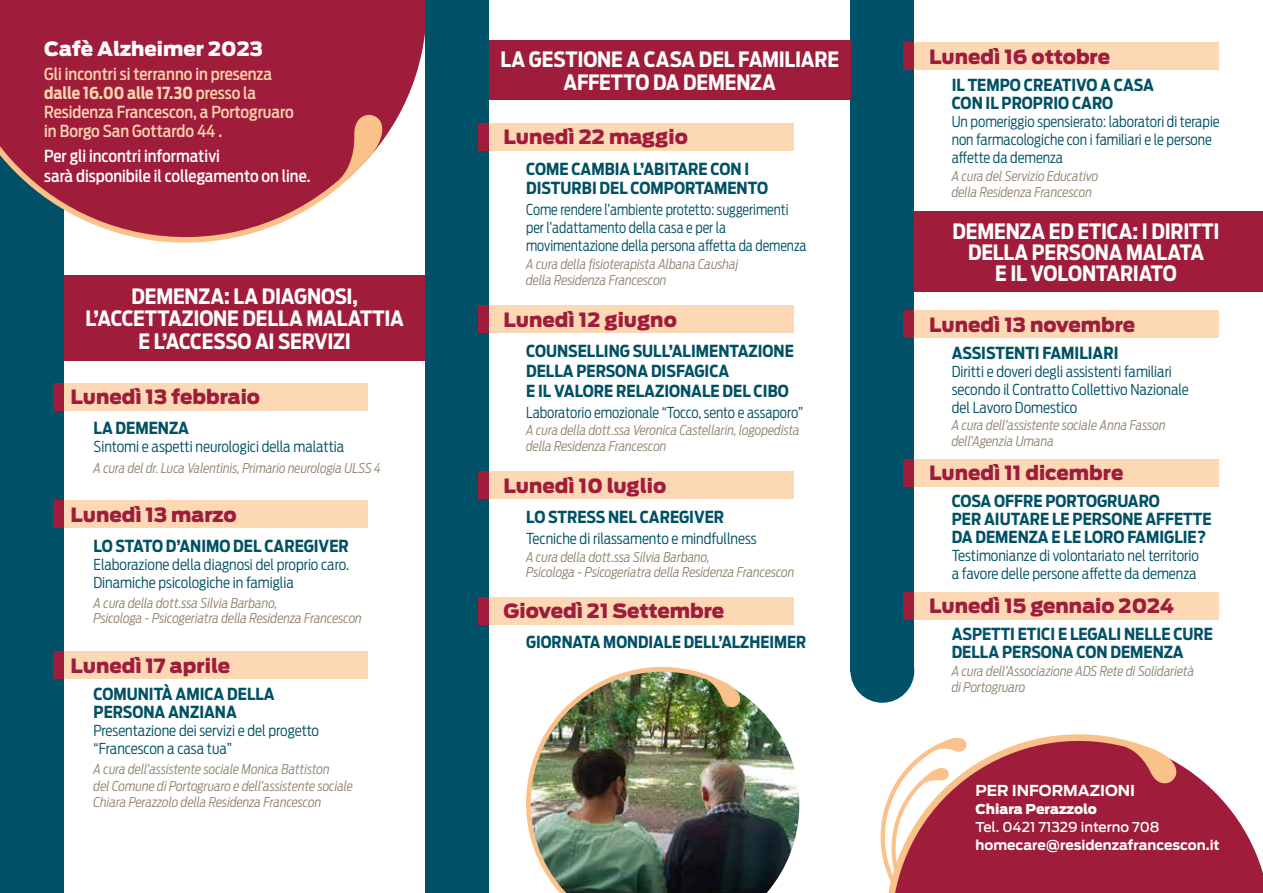
<style>
.page{position:relative;width:1263px;height:893px;background:#fff}
.page>*{position:absolute;margin:0;border:0;box-sizing:border-box;transform-origin:0 0}
.t1{font:700 21px/22.5px "Ford Antenna Cond";letter-spacing:-.01em;color:#fff;text-align:center}
.t2{font:900 19.5px "Ford Antenna";color:#9f1d3b}
.t3{font:900 19.5px "Ford Antenna";color:#fff}
.t4{font:700 16.5px/18px "Ford Antenna Cond";color:#005164}
.t5{font:500 16.5px/19px "Ford Antenna Cond";color:#fcd4ae}
.t6{font:500 16.5px/19.5px "Ford Antenna Cond";color:#fff}
.t7{font:700 16.5px/18px "Ford Antenna Cond";color:#005167}
.t8{font:300 15px/18px "Ford Antenna Cond";color:#005164}
.t9{font:300 15px/18px "Ford Antenna Cond";color:#005164;scale:.94 1}
.t10{font:300 15px "Ford Antenna Cond";color:#005164;scale:.96 1}
.t11{font:700 15px "Ford Antenna";color:#fff}
.t12{font:italic 300 13.5px/16.2px "Ford Antenna Cond";color:#928572}
.t13{font:700 13.5px "Ford Antenna";color:#fff}
.t14{font:500 13.5px "Ford Antenna";color:#fff}
.t15{font:900 13.5px "Ford Antenna";color:#fff}
.s1{font-weight:700}
</style>
<div class="page">
<div style="left:64px;top:383px;width:304px;height:27px;background:#fcd8b4"></div>
<div style="left:850px;top:0;width:64px;height:671px;background:#005167"></div>
<div style="left:64px;top:276px;width:361px;height:85px;background:#9f1d3b"></div>
<div style="left:489px;top:40px;width:361px;height:60px;background:#9f1d3b"></div>
<div style="left:914px;top:211px;width:349px;height:81px;background:#9f1d3b"></div>
<div style="left:850px;top:639px;width:64px;height:64px;background:#005167;border-radius:50%"></div>
<svg style="left:1191px;top:772px;width:72px;height:121px;fill:#9f1d3b"></svg>
<svg style="left:880px;top:734px;width:311px;height:159px;fill:#9f1d3b"></svg>
<div style="left:0;top:0;width:64px;height:893px;background:#005167"></div>
<div style="left:0;top:0;width:425px;height:139px;background:#9f1d3b"></div>
<div style="left:425px;top:0;width:64px;height:893px;background:#005167"></div>
<svg style="left:0;top:57px;width:384px;height:186px;fill:#9f1d3b"></svg>
<img style="left:741px;top:693px;width:58px;height:200px">
<img style="left:526px;top:667px;width:215px;height:226px">
<div style="left:53px;top:383px;width:11px;height:27px;background:#9f1d3b"></div>
<div style="left:64px;top:500px;width:304px;height:28px;background:#fcd8b4"></div>
<div style="left:53px;top:500px;width:11px;height:28px;background:#9f1d3b"></div>
<div style="left:64px;top:651px;width:304px;height:28px;background:#fcd8b4"></div>
<div style="left:53px;top:651px;width:11px;height:28px;background:#9f1d3b"></div>
<div style="left:489px;top:123px;width:304px;height:28px;background:#fcd8b4"></div>
<div style="left:478px;top:123px;width:11px;height:28px;background:#9f1d3b"></div>
<div style="left:489px;top:306px;width:304px;height:27px;background:#fcd8b4"></div>
<div style="left:478px;top:306px;width:11px;height:27px;background:#9f1d3b"></div>
<div style="left:489px;top:472px;width:304px;height:27px;background:#fcd8b4"></div>
<div style="left:478px;top:472px;width:11px;height:27px;background:#9f1d3b"></div>
<div style="left:489px;top:597px;width:304px;height:28px;background:#fcd8b4"></div>
<div style="left:478px;top:597px;width:11px;height:28px;background:#9f1d3b"></div>
<div style="left:914px;top:43px;width:304px;height:27px;background:#fcd8b4"></div>
<div style="left:904px;top:43px;width:10px;height:27px;background:#9f1d3b"></div>
<div style="left:914px;top:310px;width:304px;height:28px;background:#fcd8b4"></div>
<div style="left:904px;top:310px;width:10px;height:28px;background:#9f1d3b"></div>
<div style="left:914px;top:459px;width:304px;height:27px;background:#fcd8b4"></div>
<div style="left:904px;top:459px;width:10px;height:27px;background:#9f1d3b"></div>
<div style="left:914px;top:592px;width:304px;height:28px;background:#fcd8b4"></div>
<div style="left:904px;top:592px;width:10px;height:28px;background:#9f1d3b"></div>
<h2 class="t3" style="left:44px;top:31px;width:220px">Cafè Alzheimer 2023</h2>
<p class="t5" style="left:44px;top:62px;width:251px">Gli incontri si terranno in presenza <span class="s1">dalle 16.00 alle 17.30</span> presso la<br>Residenza Francescon, a Portogruaro in Borgo San Gottardo 44 .</p>
<p class="t6" style="left:44px;top:144px;width:268px">Per gli incontri informativi<br>sarà disponibile il collegamento on line.</p>
<h1 class="t1" style="left:86px;top:282px;width:320px">DEMENZA: LA DIAGNOSI,<br>L’ACCETTAZIONE DELLA MALATTIA<br>E L’ACCESSO AI SERVIZI</h1>
<h2 class="t2" style="left:70px;top:378px;width:191px">Lunedì 13 febbraio</h2>
<p class="t4" style="left:94px;top:417px;width:97px">LA DEMENZA</p>
<p class="t8" style="left:94px;top:435px;width:252px">Sintomi e aspetti neurologici della malattia</p>
<p class="t12" style="left:94px;top:458px;width:289px">A cura del dr. Luca Valentinis, Primario neurologia ULSS 4</p>
<h2 class="t2" style="left:70px;top:496px;width:168px">Lunedì 13 marzo</h2>
<p class="t4" style="left:94px;top:535px;width:257px">LO STATO D’ANIMO DEL CAREGIVER</p>
<p class="t8" style="left:94px;top:553px;width:257px">Elaborazione della diagnosi del proprio caro.<br>Dinamiche psicologiche in famiglia</p>
<p class="t12" style="left:94px;top:594px;width:270px;line-height:15px">A cura della dott.ssa Silvia Barbano,<br>Psicologa - Psicogeriatra della Residenza Francescon</p>
<h2 class="t2" style="left:70px;top:647px;width:161px">Lunedì 17 aprile</h2>
<p class="t4" style="left:94px;top:683px;width:183px">COMUNITÀ AMICA DELLA<br>PERSONA ANZIANA</p>
<p class="t8" style="left:94px;top:719px;width:227px">Presentazione dei servizi e del progetto “Francescon a casa tua”</p>
<p class="t12" style="left:94px;top:760px;width:261px">A cura dell’assistente sociale Monica Battiston<br>del Comune di Portogruaro e dell’assistente sociale<br>Chiara Perazzolo della Residenza Francescon</p>
<h1 class="t1" style="left:500px;top:46px;width:340px">LA GESTIONE A CASA DEL FAMILIARE<br>AFFETTO DA DEMENZA</h1>
<h2 class="t2" style="left:504px;top:119px;width:186px">Lunedì 22 maggio</h2>
<p class="t4" style="left:526px;top:157px;width:243px;line-height:19.8px">COME CAMBIA L’ABITARE CON I<br>DISTURBI DEL COMPORTAMENTO</p>
<p class="t9" style="left:526px;top:199px;width:300px">Come rendere l’ambiente protetto: suggerimenti per l’adattamento della casa e per la movimentazione della persona affetta da demenza</p>
<p class="t12" style="left:526px;top:254px;width:214px">A cura della fisioterapista Albana Caushaj della Residenza Francescon</p>
<h2 class="t2" style="left:504px;top:301px;width:175px">Lunedì 12 giugno</h2>
<p class="t4" style="left:526px;top:339px;width:269px;line-height:19.8px">COUNSELLING SULL’ALIMENTAZIONE<br>DELLA PERSONA DISFAGICA<br>E IL VALORE RELAZIONALE DEL CIBO</p>
<p class="t10" style="left:526px;top:399px;width:290px">Laboratorio emozionale “Tocco, sento e assaporo”</p>
<p class="t12" style="left:526px;top:420px;width:275px">A cura della dott.ssa Veronica Castellarin, logopedista della Residenza Francescon</p>
<h2 class="t2" style="left:504px;top:467px;width:164px">Lunedì 10 luglio</h2>
<p class="t4" style="left:526px;top:506px;width:200px">LO STRESS NEL CAREGIVER</p>
<p class="t8" style="left:526px;top:528px;width:232px">Tecniche di rilassamento e mindfullness</p>
<p class="t12" style="left:526px;top:548px;width:270px;line-height:15px">A cura della dott.ssa Silvia Barbano,<br>Psicologa - Psicogeriatra della Residenza Francescon</p>
<h2 class="t2" style="left:504px;top:593px;width:222px">Giovedì 21 Settembre</h2>
<p class="t4" style="left:526px;top:631px;width:281px">GIORNATA MONDIALE DELL’ALZHEIMER</p>
<h2 class="t2" style="left:929px;top:39px;width:182px">Lunedì 16 ottobre</h2>
<p class="t4" style="left:952px;top:74px;width:204px">IL TEMPO CREATIVO A CASA<br>CON IL PROPRIO CARO</p>
<p class="t8" style="left:952px;top:110px;width:269px">Un pomeriggio spensierato: laboratori di terapie non farmacologiche con i familiari e le persone affette da demenza</p>
<p class="t12" style="left:952px;top:166px;width:148px">A cura del Servizio Educativo della Residenza Francescon</p>
<h1 class="t1" style="left:952px;top:218px;width:269px;line-height:21px">DEMENZA ED ETICA: I DIRITTI<br>DELLA PERSONA MALATA<br>E IL VOLONTARIATO</h1>
<h2 class="t2" style="left:929px;top:306px;width:208px">Lunedì 13 novembre</h2>
<p class="t4" style="left:952px;top:341px;width:168px">ASSISTENTI FAMILIARI</p>
<p class="t8" style="left:952px;top:360px;width:239px">Diritti e doveri degli assistenti familiari secondo il Contratto Collettivo Nazionale del Lavoro Domestico</p>
<p class="t12" style="left:952px;top:415px;width:215px">A cura dell’assistente sociale Anna Fasson dell’Agenzia Umana</p>
<h2 class="t2" style="left:929px;top:455px;width:196px">Lunedì 11 dicembre</h2>
<p class="t4" style="left:952px;top:490px;width:261px">COSA OFFRE PORTOGRUARO<br>PER AIUTARE LE PERSONE AFFETTE<br>DA DEMENZA E LE LORO FAMIGLIE?</p>
<p class="t8" style="left:952px;top:545px;width:249px">Testimonianze di volontariato nel territorio a favore delle persone affette da demenza</p>
<h2 class="t2" style="left:929px;top:588px;width:246px">Lunedì 15 gennaio 2024</h2>
<p class="t7" style="left:952px;top:623px;width:263px">ASPETTI ETICI E LEGALI NELLE CURE<br>DELLA PERSONA CON DEMENZA</p>
<p class="t12" style="left:952px;top:661px;width:244px">A cura dell’Associazione ADS Rete di Solidarietà di Portogruaro</p>
<p class="t11" style="left:975px;top:777px;width:161px">PER INFORMAZIONI</p>
<p class="t15" style="left:975px;top:797px;width:123px">Chiara Perazzolo</p>
<p class="t14" style="left:975px;top:815px;width:186px">Tel. 0421 71329 interno 708</p>
<p class="t13" style="left:975px;top:833px;width:246px">homecare@residenzafrancescon.it</p>
</div>
